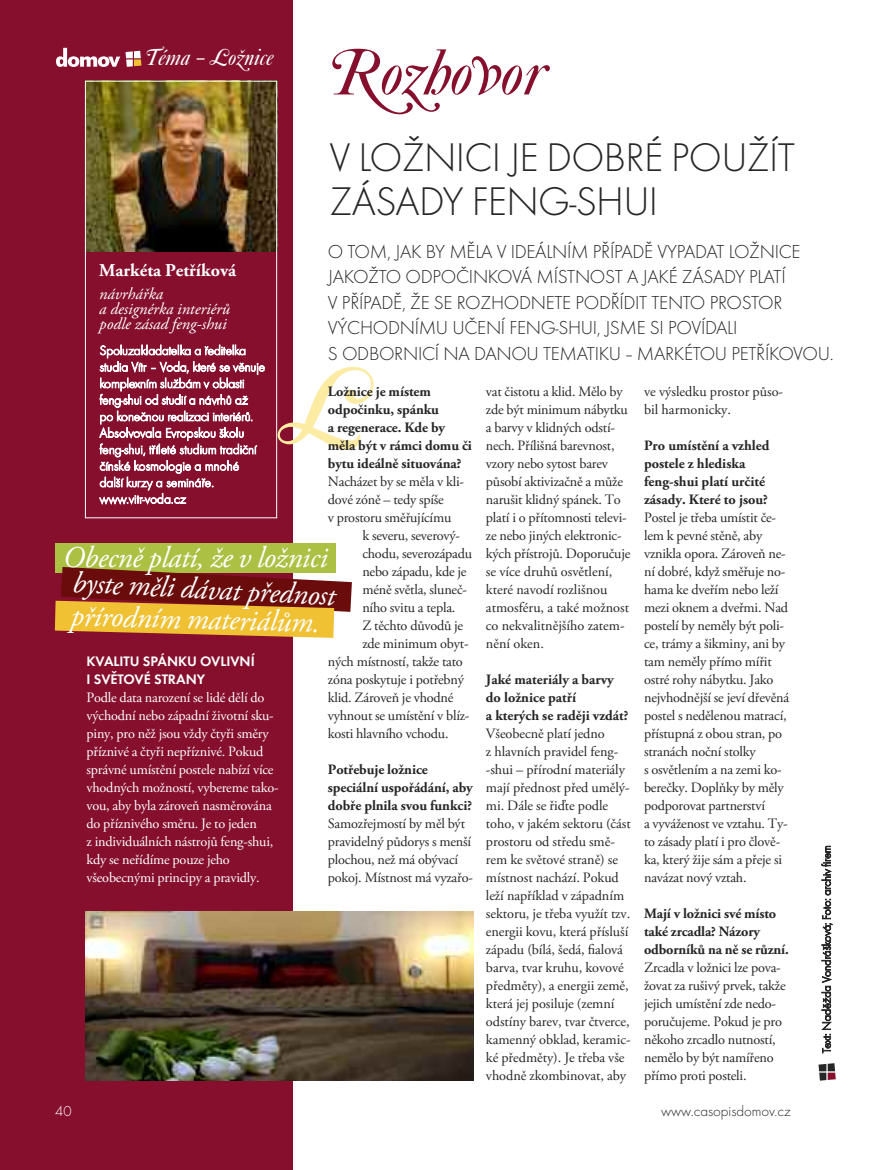
<style>
.page{position:relative;width:893px;height:1170px;background:#fff}
.page>*{position:absolute;margin:0;border:0;box-sizing:border-box;transform-origin:0 0}
.t1{font:italic 115.5px "Caslon Swash DOT";color:#fceba3}
.t2{font:italic 67.5px "Caslon Swash DOT";color:#850f2d}
.t3{font:300 41.55px/44.4px "Futura TCE";letter-spacing:-.015em;color:#272627}
.t4{font:italic 30px "Adobe Garamond Pro";letter-spacing:-.015em;color:#fff}
.t5{font:italic 24px "Caslon Swash DOT";color:#fff}
.t6{font:300 19.5px/25.5px "Futura TCE";letter-spacing:-.015em;color:#272627}
.t7{font:700 18px "Adobe Garamond Pro";color:#fff}
.t8{font:italic 16.5px/15px "Adobe Garamond Pro";color:#fff}
.t9{font:300 15px "Futura TCE";color:#272627}
.t10{font:300 15px "Futura TCE";color:#fff}
.t11{font:14.25px/18px "Adobe Garamond Pro";letter-spacing:-.015em;color:#272627}
.t12{font:700 14.25px/18px "Adobe Garamond Pro";letter-spacing:-.005em;color:#272627}
.t13{font:14.25px/18px "Adobe Garamond Pro";letter-spacing:-.015em;color:#fff}
.t14{font:600 14.25px/18px "Futura TCE";color:#fff}
.t15{font:300 13.5px/16.5px "Futura TCE";letter-spacing:-.01em;color:#fff}
.t16{font:300 12px "Futura TCE";letter-spacing:-.005em;color:#272627}
</style>
<div class="page">
<div style="left:0;top:0;width:292px;height:1169px;background:#850f2d"></div>
<svg style="left:56px;top:48px;width:64px;height:19px"></svg>
<svg style="left:126px;top:51px;width:15px;height:16px"></svg>
<svg style="left:818px;top:1063px;width:18px;height:17px"></svg>
<img style="left:87px;top:83px;width:188px;height:168px">
<div style="left:55px;top:543px;width:281px;height:30px;background:#acc143"></div>
<svg style="left:55px;top:567px;width:297px;height:70px"></svg>
<div style="left:85px;top:81px;width:192px;height:437px;border:1px solid #fff"></div>
<img style="left:85px;top:911px;width:388px;height:169px">
<h3 class="t5" style="left:145px;top:43px;width:130px">Téma – Ložnice</h3>
<h2 class="t2" style="left:328px;top:32px;width:219px">Rozhovor</h2>
<h3 class="t3" style="left:330px;top:134px;width:467px">V LOŽNICI JE DOBRÉ POUŽÍT<br>ZÁSADY FENG-SHUI</h3>
<p class="t6" style="left:328px;top:238px;width:507px">O TOM, JAK BY MĚLA V IDEÁLNÍM PŘÍPADĚ VYPADAT LOŽNICE JAKOŽTO ODPOČINKOVÁ MÍSTNOST A JAKÉ ZÁSADY PLATÍ<br>V PŘÍPADĚ, ŽE SE ROZHODNETE PODŘÍDIT TENTO PROSTOR VÝCHODNÍMU UČENÍ FENG-SHUI, JSME SI POVÍDALI<br>S ODBORNICÍ NA DANOU TEMATIKU–MARKÉTOU PETŘÍKOVOU.</p>
<p class="t7" style="left:99px;top:263px;width:138px">Markéta Petříková</p>
<p class="t8" style="left:99px;top:287px;width:132px">návrhářka<br>a designérka interiérů podle zásad feng-shui</p>
<p class="t15" style="left:100px;top:342px;width:167px">Spoluzakladatelka a ředitelka studia Vítr – Voda, které se věnuje komplexním službám v oblasti feng-shui od studií a návrhů až<br>po konečnou realizaci interiérů.<br>Absolvovala Evropskou školu feng-shui, tříleté studium tradiční čínské kosmologie a mnohé další kurzy a semináře. www.vitr-voda.cz</p>
<h1 class="t1" style="left:282px;top:337px;width:89px">L</h1>
<p class="t11" style="left:486px;top:383px;width:146px">vat čistotu a klid. Mělo by zde být minimum nábytku a barvy v klidných odstí&shy;nech. Přílišná barevnost, vzory nebo sytost barev působí aktivizačně a může narušit klidný spánek. To platí i o přítomnosti televi&shy;ze nebo jiných elektronic&shy;kých přístrojů. Doporučuje se více druhů osvětlení, které navodí rozlišnou atmosféru, a také možnost co nekvalitnějšího zatem&shy;nění oken.</p>
<p class="t12" style="left:486px;top:671px;width:144px">Jaké materiály a barvy do ložnice patří<br>a kterých se raději vzdát?</p>
<p class="t11" style="left:486px;top:725px;width:146px">Všeobecně platí jedno<br>z hlavních pravidel feng--shui – přírodní materiály mají přednost před umělý&shy;mi. Dále se řiďte podle toho, v jakém sektoru (část prostoru od středu smě&shy;rem ke světové straně) se místnost nachází. Pokud leží například v západním sektoru, je třeba využít tzv. energii kovu, která přísluší západu (bílá, šedá, fialová barva, tvar kruhu, kovové předměty), a energii země, která jej posiluje (zemní odstíny barev, tvar čtverce, kamenný obklad, keramic&shy;ké předměty). Je třeba vše vhodně zkombinovat, aby</p>
<p class="t11" style="left:644px;top:383px;width:141px">ve výsledku prostor půso&shy;bil harmonicky.</p>
<p class="t12" style="left:644px;top:437px;width:127px">Pro umístění a vzhled postele z hlediska feng-shui platí určité zásady. Které to jsou?</p>
<p class="t11" style="left:644px;top:509px;width:147px">Postel je třeba umístit če&shy;lem k pevné stěně, aby vznikla opora. Zároveň ne&shy;ní dobré, když směřuje no&shy;hama ke dveřím nebo leží mezi oknem a dveřmi. Nad postelí by neměly být poli&shy;ce, trámy a šikminy, ani by tam neměly přímo mířit ostré rohy nábytku. Jako nejvhodnější se jeví dřevěná postel s nedělenou matrací, přístupná z obou stran, po stranách noční stolky<br>s osvětlením a na zemi ko&shy;berečky. Doplňky by měly podporovat partnerství<br>a vyváženost ve vztahu. Ty&shy;to zásady platí i pro člově&shy;ka, který žije sám a přeje si navázat nový vztah.</p>
<p class="t12" style="left:644px;top:905px;width:146px">Mají v ložnici své místo také zrcadla? Názory odborníků na ně se různí.</p>
<p class="t11" style="left:644px;top:959px;width:143px">Zrcadla v ložnici lze pova&shy;žovat za rušivý prvek, takže jejich umístění zde nedo&shy;poručujeme. Pokud je pro někoho zrcadlo nutností, nemělo by být namířeno přímo proti posteli.</p>
<p class="t12" style="left:328px;top:383px;width:146px">Ložnice je místem odpočinku, spánku<br>a regenerace. Kde by měla být v rámci domu či bytu ideálně situována?</p>
<p class="t11" style="left:328px;top:473px;width:138px">Nacházet by se měla v kli-</p>
<p class="t11" style="left:328px;top:491px;width:118px">dové zóně – tedy spíše</p>
<p class="t11" style="left:328px;top:509px;width:125px">v prostoru směřujícímu</p>
<p class="t11" style="left:362px;top:527px;width:99px">k severu, severový-</p>
<p class="t11" style="left:362px;top:545px;width:111px">chodu, severozápadu</p>
<p class="t11" style="left:362px;top:563px;width:106px">nebo západu, kde je</p>
<p class="t11" style="left:362px;top:581px;width:106px">méně světla, sluneč-</p>
<p class="t11" style="left:362px;top:599px;width:95px">ního svitu a tepla.</p>
<p class="t11" style="left:362px;top:617px;width:102px">Z těchto důvodů je</p>
<p class="t11" style="left:362px;top:635px;width:108px">zde minimum obyt-</p>
<p class="t11" style="left:328px;top:653px;width:136px">ných místností, takže tato</p>
<p class="t11" style="left:328px;top:671px;width:138px">zóna poskytuje i potřebný</p>
<p class="t11" style="left:328px;top:689px;width:127px">klid. Zároveň je vhodné</p>
<p class="t11" style="left:328px;top:707px;width:143px">vyhnout se umístění v blíz-</p>
<p class="t11" style="left:328px;top:725px;width:122px">kosti hlavního vchodu.</p>
<p class="t12" style="left:328px;top:761px;width:147px">Potřebuje ložnice speciální uspořádání, aby dobře plnila svou funkci?</p>
<p class="t11" style="left:328px;top:815px;width:147px">Samozřejmostí by měl být pravidelný půdorys s menší plochou, než má obývací pokoj. Místnost má vyzařo-</p>
<h3 class="t4" style="left:63px;top:546px;width:266px">Obecně platí, že v ložnici</h3>
<h3 class="t4" style="left:73px;top:570px;width:265px;rotate:3deg">byste měli dávat přednost</h3>
<h3 class="t4" style="left:71px;top:602px;width:251px;rotate:2deg">přírodním materiálům.</h3>
<p class="t14" style="left:87px;top:652px;width:170px">KVALITU SPÁNKU OVLIVNÍ<br>I SVĚTOVÉ STRANY</p>
<p class="t13" style="left:87px;top:690px;width:194px">Podle data narození se lidé dělí do východní nebo západní životní sku&shy;piny, pro něž jsou vždy čtyři směry příznivé a čtyři nepříznivé. Pokud správné umístění postele nabízí více vhodných možností, vybereme tako&shy;vou, aby byla zároveň nasměrována do příznivého směru. Je to jeden<br>z individuálních nástrojů feng-shui, kdy se neřídíme pouze jeho všeobecnými principy a pravidly.</p>
<p class="t16" style="left:819px;top:1052px;width:209px;rotate:-90deg">Text: Naděžda Vondrášková; Foto: archiv firem</p>
<p class="t10" style="left:55px;top:1102px;width:18px">40</p>
<p class="t9" style="left:661px;top:1102px;width:131px">www.casopisdomov.cz</p>
</div>
